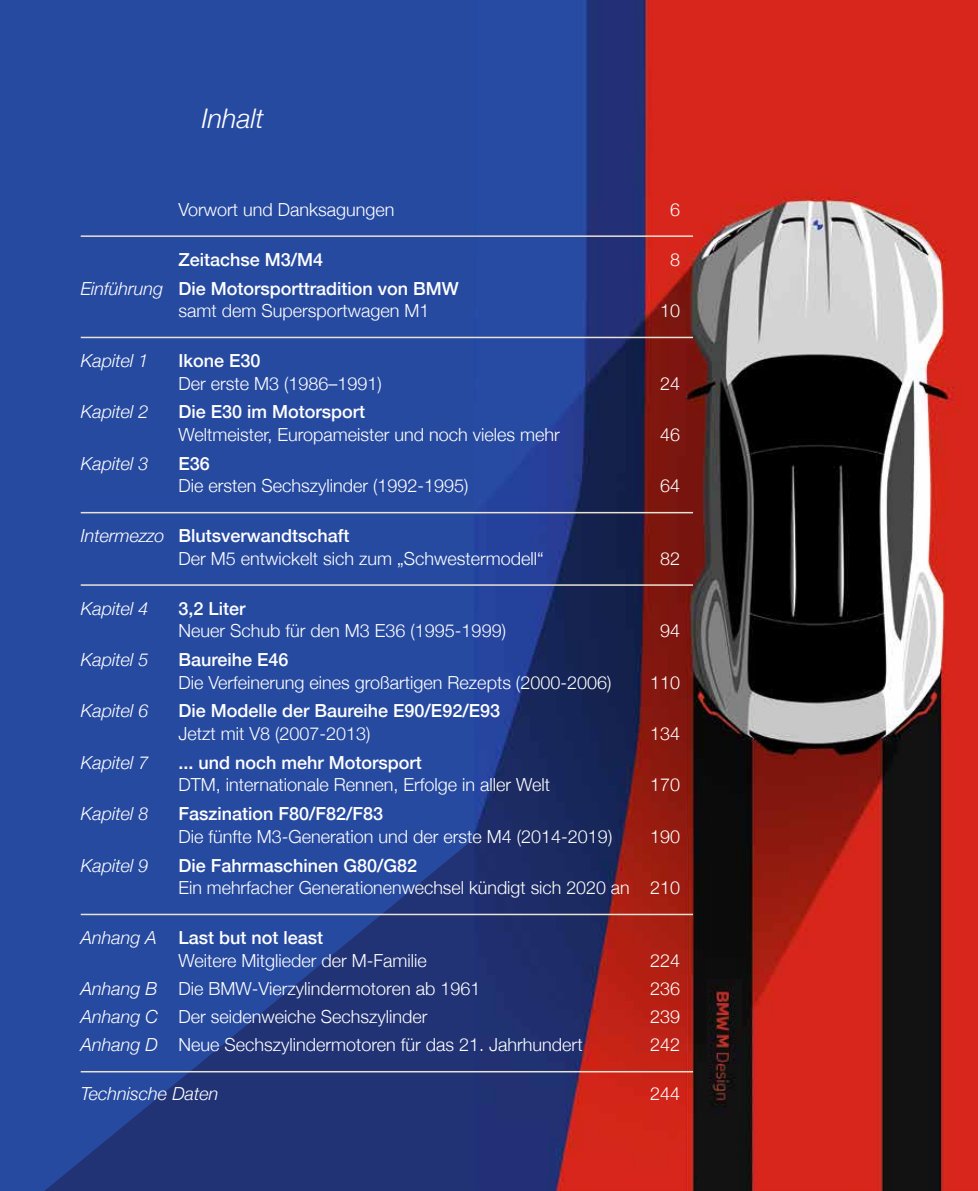
<style>
.page{position:relative;width:978px;height:1191px;background:#fff}
.page>*{position:absolute;margin:0;border:0;box-sizing:border-box;transform-origin:0 0}
.t1{font:italic 300 27px "Helvetica Neue";color:#fff}
.t2{font:300 18px/22.5px "Helvetica Neue";color:#fff}
.t3{font:500 18px/22.5px "Helvetica Neue";color:#fff}
.t4{font:italic 300 18px "Helvetica Neue";color:#fff}
.s1{font-weight:300;font-style:italic}
.s2{font-weight:300}
.s3{font-style:italic}
.s4{font-weight:500}
</style>
<div class="page">
<div style="left:0;top:0;width:500px;height:1191px;background:#274aa1"></div>
<svg style="left:45px;top:833px;width:430px;height:358px"></svg>
<img style="left:475px;top:0;width:503px;height:1191px">
<hr style="left:81px;top:235px;width:612px;height:2px;background:#eae2d2">
<hr style="left:81px;top:337px;width:612px;height:1px;background:#eae2d2">
<hr style="left:81px;top:512px;width:612px;height:1px;background:#eae2d2">
<hr style="left:81px;top:584px;width:612px;height:2px;background:#eae2d2">
<hr style="left:81px;top:913px;width:612px;height:2px;background:#eae2d2">
<hr style="left:81px;top:1071px;width:612px;height:1px;background:#eae2d2">
<div style="left:697px;top:1062px;width:34px;height:129px;background:#121212"></div>
<img style="left:708px;top:979px;width:34px;height:136px">
<h1 class="t1" style="left:202px;top:103px;width:63px">Inhalt</h1>
<p class="t2" style="left:179px;top:198px;width:218px">Vorwort und Danksagungen</p>
<p class="t2" style="left:670px;top:198px;width:12px">6</p>
<p class="t3" style="left:179px;top:247px;width:146px">Zeitachse M3/M4</p>
<p class="t2" style="left:670px;top:248px;width:12px">8</p>
<p class="t3" style="left:179px;top:275px;width:282px;text-indent:-98px"><span class="s1">Einführung</span> Die Motorsporttradition von BMW <span class="s2">samt dem Supersportwagen M1</span></p>
<p class="t2" style="left:660px;top:299px;width:22px">10</p>
<p class="t4" style="left:81px;top:350px;width:69px">Kapitel 1</p>
<p class="t3" style="left:179px;top:348px;width:84px">Ikone E30</p>
<p class="t2" style="left:179px;top:371px;width:205px">Der erste M3 (1986–1991)</p>
<p class="t2" style="left:660px;top:371px;width:22px">24</p>
<p class="t4" style="left:81px;top:401px;width:69px">Kapitel 2</p>
<p class="t3" style="left:179px;top:399px;width:188px">Die E30 im Motorsport</p>
<p class="t2" style="left:179px;top:423px;width:383px">Weltmeister, Europameister und noch vieles mehr</p>
<p class="t2" style="left:660px;top:423px;width:22px">46</p>
<p class="t4" style="left:81px;top:453px;width:69px">Kapitel 3</p>
<p class="t3" style="left:179px;top:451px;width:33px">E36</p>
<p class="t2" style="left:179px;top:474px;width:292px">Die ersten Sechszylinder (1992-1995)</p>
<p class="t2" style="left:660px;top:474px;width:22px">64</p>
<p class="t2" style="left:179px;top:524px;width:367px;text-indent:-98px"><span class="s3">Intermezzo</span> <span class="s4">Blutsverwandtschaft<br></span>Der M5 entwickelt sich zum „Schwestermodell“</p>
<p class="t2" style="left:660px;top:547px;width:22px">82</p>
<p class="t4" style="left:81px;top:597px;width:69px">Kapitel 4</p>
<p class="t3" style="left:179px;top:595px;width:69px">3,2 Liter</p>
<p class="t2" style="left:179px;top:619px;width:329px">Neuer Schub für den M3 E36 (1995-1999)</p>
<p class="t2" style="left:660px;top:619px;width:22px">94</p>
<p class="t4" style="left:81px;top:649px;width:69px">Kapitel 5</p>
<p class="t3" style="left:179px;top:647px;width:112px">Baureihe E46</p>
<p class="t2" style="left:179px;top:670px;width:434px">Die Verfeinerung eines großartigen Rezepts (2000-2006)</p>
<p class="t2" style="left:650px;top:670px;width:32px">110</p>
<p class="t4" style="left:81px;top:700px;width:69px">Kapitel 6</p>
<p class="t3" style="left:179px;top:698px;width:323px">Die Modelle der Baureihe E90/E92/E93</p>
<p class="t2" style="left:179px;top:722px;width:194px">Jetzt mit V8 (2007-2013)</p>
<p class="t2" style="left:650px;top:722px;width:32px">134</p>
<p class="t4" style="left:81px;top:751px;width:69px">Kapitel 7</p>
<p class="t3" style="left:179px;top:749px;width:245px">... und noch mehr Motorsport</p>
<p class="t2" style="left:179px;top:773px;width:373px">DTM, internationale Rennen, Erfolge in aller Welt</p>
<p class="t2" style="left:650px;top:773px;width:32px">170</p>
<p class="t4" style="left:81px;top:803px;width:69px">Kapitel 8</p>
<p class="t3" style="left:179px;top:801px;width:206px">Faszination F80/F82/F83</p>
<p class="t2" style="left:179px;top:824px;width:435px">Die fünfte M3-Generation und der erste M4 (2014-2019)</p>
<p class="t2" style="left:650px;top:824px;width:32px">190</p>
<p class="t4" style="left:81px;top:854px;width:69px">Kapitel 9</p>
<p class="t3" style="left:179px;top:852px;width:240px">Die Fahrmaschinen G80/G82</p>
<p class="t2" style="left:179px;top:876px;width:503px">Ein mehrfacher Generationenwechsel kündigt sich 2020 an 210</p>
<p class="t2" style="left:179px;top:926px;width:250px;text-indent:-98px"><span class="s3">Anhang A</span> <span class="s4">Last but not least<br></span>Weitere Mitglieder der M-Familie</p>
<p class="t2" style="left:650px;top:948px;width:32px">224</p>
<p class="t2" style="left:81px;top:977px;width:401px"><span class="s3">Anhang B</span> Die BMW-Vierzylindermotoren ab 1961</p>
<p class="t2" style="left:650px;top:977px;width:32px">236</p>
<p class="t2" style="left:81px;top:1005px;width:348px"><span class="s3">Anhang C</span> Der seidenweiche Sechszylinder</p>
<p class="t2" style="left:650px;top:1005px;width:32px">239</p>
<p class="t2" style="left:81px;top:1033px;width:503px"><span class="s3">Anhang D</span> Neue Sechszylindermotoren für das 21. Jahrhundert</p>
<p class="t2" style="left:650px;top:1033px;width:32px">242</p>
<p class="t4" style="left:81px;top:1083px;width:139px">Technische Daten</p>
<p class="t2" style="left:650px;top:1082px;width:32px">244</p>
</div>
